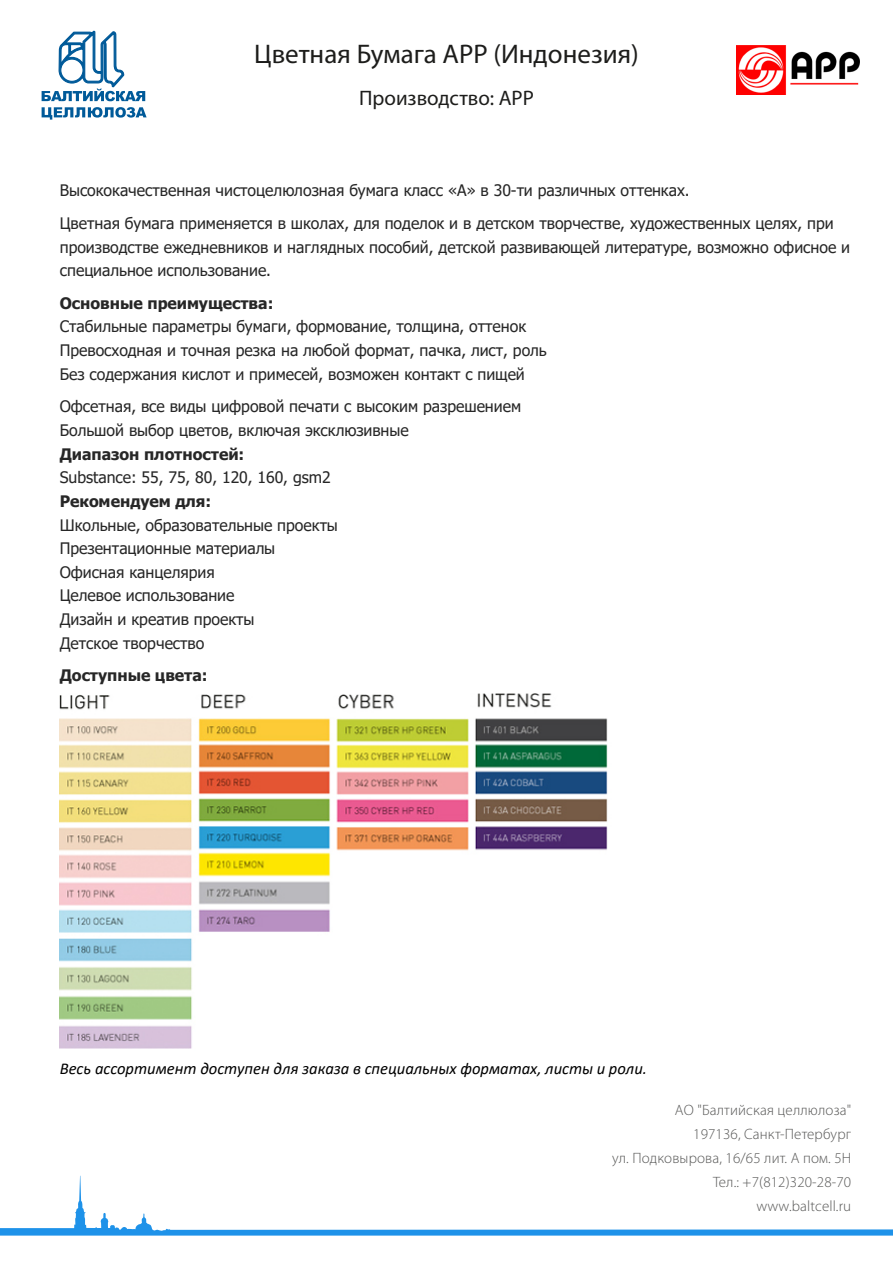
<style>
.page{position:relative;width:893px;height:1263px;background:#fff}
.page>*{position:absolute;margin:0;border:0;box-sizing:border-box;transform-origin:0 0}
.t1{font:27px "Myriad Pro";color:#1d1d1b}
.t2{font:21px "Myriad Pro";color:#1d1d1b}
.t3{font:italic 16.5px "Calibri";color:#000}
.t4{font:15.9px/23.5px "Tahoma";color:#272727}
.t5{font:700 15.9px "Tahoma";color:#272727}
.t6{font:300 15px/24px "Myriad Pro";letter-spacing:.01em;color:#575756;text-align:right}
</style>
<div class="page">
<svg style="left:42px;top:30px;width:103px;height:71px"></svg>
<svg style="left:42px;top:107px;width:105px;height:13px"></svg>
<svg style="left:0;top:1176px;width:893px;height:59px"></svg>
<img style="left:60px;top:693px;width:548px;height:356px">
<img style="left:737px;top:46px;width:122px;height:49px">
<h1 class="t1" style="left:254px;top:37px;width:386px">Цветная Бумага АРР (Индонезия)</h1>
<h2 class="t2" style="left:359px;top:85px;width:176px">Производство: APP</h2>
<p class="t4" style="left:60px;top:175px;width:775px;line-height:32.7px">Высококачественная чистоцелюлозная бумага класс «А» в 30-ти различных оттенках.<br>Цветная бумага применяется в школах, для поделок и в детском творчестве, художественных целях, при</p>
<p class="t4" style="left:60px;top:236px;width:792px">производстве ежедневников и наглядных пособий, детской развивающей литературе, возможно офисное и специальное использование.</p>
<p class="t5" style="left:60px;top:292px;width:215px">Основные преимущества:</p>
<p class="t4" style="left:60px;top:316px;width:489px">Стабильные параметры бумаги, формование, толщина, оттенок<br>Превосходная и точная резка на любой формат, пачка, лист, роль<br>Без содержания кислот и примесей, возможен контакт с пищей</p>
<p class="t4" style="left:60px;top:395px;width:463px">Офсетная, все виды цифровой печати с высоким разрешением<br>Большой выбор цветов, включая эксклюзивные</p>
<p class="t5" style="left:60px;top:443px;width:186px">Диапазон плотностей:</p>
<p class="t4" style="left:60px;top:466px;width:272px">Substance: 55, 75, 80, 120, 160, gsm2</p>
<p class="t5" style="left:60px;top:490px;width:153px">Рекомендуем для:</p>
<p class="t4" style="left:60px;top:514px;width:280px">Школьные, образовательные проекты<br>Презентационные материалы<br>Офисная канцелярия<br>Целевое использование<br>Дизайн и креатив проекты<br>Детское творчество</p>
<p class="t5" style="left:60px;top:664px;width:149px">Доступные цвета:</p>
<p class="t3" style="left:60px;top:1057px;width:589px">Весь ассортимент доступен для заказа в специальных форматах, листы и роли.</p>
<p class="t6" style="left:612px;top:1098px;width:241px">АО "Балтийская целлюлоза"<br>197136, Санкт-Петербург<br>ул. Подковырова, 16/65 лит. А пом. 5Н<br>Тел.: +7(812)320-28-70<br>www.baltcell.ru</p>
</div>
